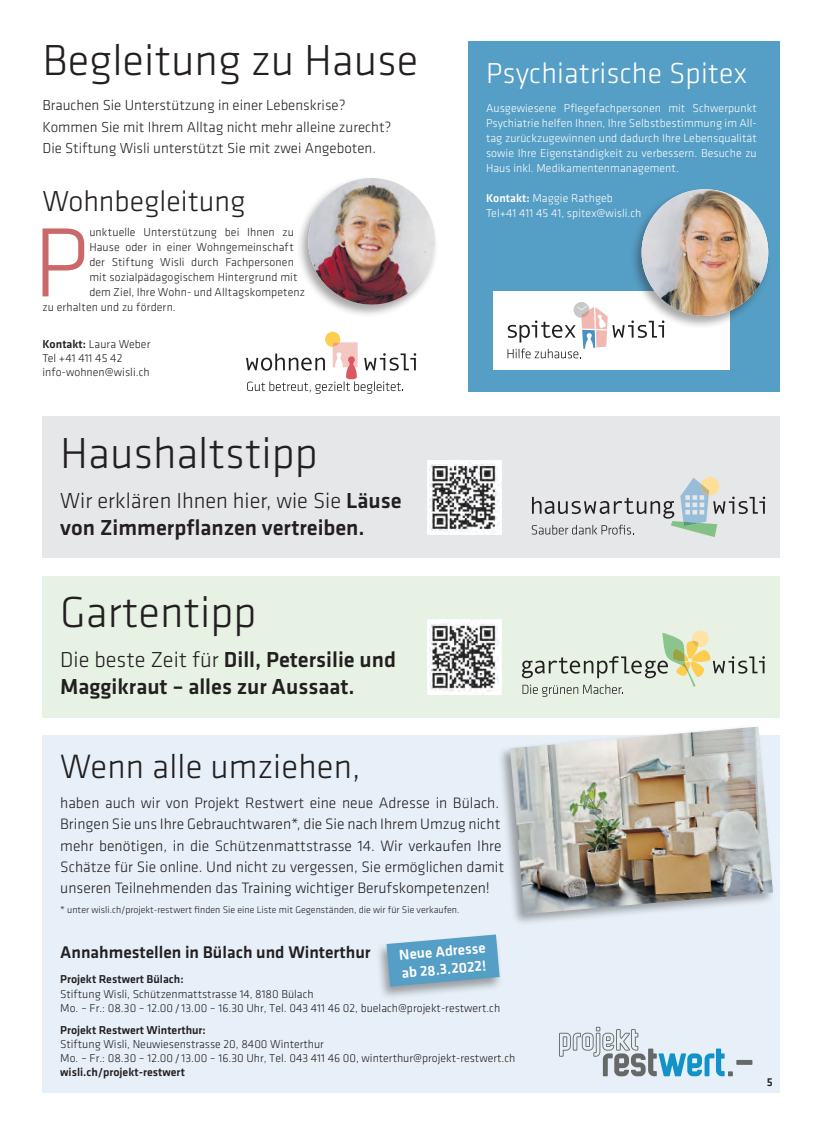
<style>
.page{position:relative;width:833px;height:1134px;background:#fff}
.page>*{position:absolute;margin:0;border:0;box-sizing:border-box;transform-origin:0 0}
.t1{font:300 102px "Klavika";color:#ca686a}
.t2{font:300 45px "Klavika";color:#231f20}
.t3{font:300 35px "Klavika";letter-spacing:.005em;color:#231f20}
.t4{font:300 30px "Klavika";letter-spacing:.005em;color:#fff}
.t5{font:300 30px "Klavika";color:#231f20}
.t6{font:500 22.5px/27px "Klavika";color:#231f20}
.t7{font:500 17.5px "Klavika";color:#231f20}
.t8{font:300 15.62px/21.2px "Klavika";color:#231f20}
.t9{font:300 15px/21.2px "Klavika";color:#231f20}
.t10{font:500 15px/18px "Klavika";color:#fff}
.t11{font:300 11.88px/14.2px "Klavika";color:#231f20}
.t12{font:300 11.88px/15px "Klavika";letter-spacing:.005em;color:#fff;text-align:justify}
.t13{font:500 11.88px "Klavika";color:#231f20}
.t14{font:300 10px "Klavika";color:#231f20}
.s1{font-weight:500}
.s2{font-weight:300}
</style>
<div class="page">
<div style="left:43px;top:416px;width:737px;height:142px;background:#e6e7e9"></div>
<div style="left:43px;top:576px;width:737px;height:142px;background:#e7f2e5"></div>
<div style="left:43px;top:735px;width:737px;height:358px;background:#e7f0f8"></div>
<svg style="left:559px;top:1027px;width:193px;height:49px"></svg>
<div style="left:468px;top:41px;width:312px;height:351px;background:#559ec5"></div>
<div style="left:493px;top:291px;width:237px;height:79px;background:#fff"></div>
<svg style="left:507px;top:302px;width:157px;height:56px"></svg>
<div style="left:630px;top:187px;width:142px;height:143px;background:#231f20;opacity:.4"></div>
<img style="left:641px;top:189px;width:127px;height:127px;border-radius:63px">
<svg style="left:246px;top:332px;width:170px;height:62px"></svg>
<div style="left:296px;top:176px;width:143px;height:142px;background:#231f20;opacity:.4"></div>
<svg style="left:304px;top:176px;width:135px;height:2px"></svg>
<img style="left:304px;top:178px;width:135px;height:131px">
<svg style="left:531px;top:477px;width:234px;height:60px"></svg>
<img style="left:427px;top:460px;width:74px;height:75px">
<svg style="left:522px;top:630px;width:243px;height:67px"></svg>
<img style="left:427px;top:620px;width:74px;height:74px">
<div style="left:497px;top:724px;width:278px;height:203px;background:#231f20;opacity:.4"></div>
<img style="left:510px;top:727px;width:263px;height:187px">
<div style="left:375px;top:933px;width:128px;height:67px;background:#231f20;opacity:.4"></div>
<svg style="left:386px;top:934px;width:113px;height:52px;background:#6ca8c9"></svg>
<h2 class="t2" style="left:43px;top:32px;width:377px">Begleitung zu Hause</h2>
<p class="t9" style="left:43px;top:95px;width:350px">Brauchen Sie Unterstützung in einer Lebenskrise?<br>Kommen Sie mit Ihrem Alltag nicht mehr alleine zurecht?<br>Die Stiftung Wisli unterstützt Sie mit zwei Angeboten.</p>
<h3 class="t5" style="left:43px;top:183px;width:204px">Wohnbegleitung</h3>
<h1 class="t1" style="left:33px;top:201px;width:57px">P</h1>
<p class="t11" style="left:89px;top:225px;width:206px">unktuelle Unterstützung bei Ihnen zu</p>
<p class="t11" style="left:89px;top:240px;width:206px">Hause oder in einer Wohngemeinschaft</p>
<p class="t11" style="left:89px;top:255px;width:206px">der Stiftung Wisli durch Fachpersonen</p>
<p class="t11" style="left:89px;top:270px;width:210px">mit sozialpädagogischem Hintergrund mit</p>
<p class="t11" style="left:89px;top:285px;width:217px">dem Ziel, Ihre Wohn- und Alltagskompetenz</p>
<p class="t11" style="left:43px;top:300px;width:135px">zu erhalten und zu fördern.</p>
<p class="t11" style="left:43px;top:336px;width:109px"><span class="s1">Kontakt:</span> Laura Weber<br>Tel +41 411 45 42 info-wohnen@wisli.ch</p>
<h3 class="t4" style="left:486px;top:55px;width:262px">Psychiatrische Spitex</h3>
<p class="t12" style="left:486px;top:100px;width:272px">Ausgewiesene Pflegefachpersonen mit Schwerpunkt Psychiatrie helfen Ihnen, Ihre Selbstbestimmung im All&shy;tag zurückzugewinnen und dadurch Ihre Lebensqualität sowie Ihre Eigenständigkeit zu verbessern. Besuche zu Haus inkl. Medikamentenmanagement.</p>
<p class="t12" style="left:486px;top:190px;width:157px"><span class="s1">Kontakt:</span> Maggie Rathgeb<br>Tel+41 411 45 41, spitex@wisli.ch</p>
<h2 class="t2" style="left:60px;top:426px;width:259px">Haushaltstipp</h2>
<h3 class="t6" style="left:60px;top:486px;width:343px"><span class="s2">Wir erklären Ihnen hier, wie Sie</span> Läuse von Zimmerpflanzen vertreiben.</h3>
<h2 class="t2" style="left:60px;top:585px;width:198px">Gartentipp</h2>
<h3 class="t6" style="left:60px;top:645px;width:337px"><span class="s2">Die beste Zeit für</span> Dill, Petersilie und<br>Maggikraut – alles zur Aussaat.</h3>
<h3 class="t3" style="left:60px;top:745px;width:302px">Wenn alle umziehen,</h3>
<p class="t8" style="left:60px;top:792px;width:445px">haben auch wir von Projekt Restwert eine neue Adresse in Bülach.<br>Bringen Sie uns Ihre Gebrauchtwaren*, die Sie nach Ihrem Umzug nicht mehr benötigen, in die Schützenmattstrasse 14. Wir verkaufen Ihre Schätze für Sie online. Und nicht zu vergessen, Sie ermöglichen damit unseren Teilnehmenden das Training wichtiger Berufskompetenzen!</p>
<p class="t14" style="left:60px;top:903px;width:401px">* unter wisli.ch/projekt-restwert finden Sie eine Liste mit Gegenständen, die wir für Sie verkaufen.</p>
<h3 class="t7" style="left:60px;top:940px;width:312px">Annahmestellen in Bülach und Winterthur</h3>
<p class="t13" style="left:60px;top:971px;width:125px">Projekt Restwert Bülach:</p>
<p class="t11" style="left:60px;top:986px;width:441px">Stiftung Wisli, Schützenmattstrasse 14, 8180 Bülach<br>Mo. – Fr.: 08.30 – 12.00/ 13.00 – 16.30 Uhr, Tel. 043 411 46 02, buelach@projekt-restwert.ch</p>
<p class="t13" style="left:60px;top:1021px;width:147px">Projekt Restwert Winterthur:</p>
<p class="t11" style="left:60px;top:1037px;width:456px">Stiftung Wisli, Neuwiesenstrasse 20, 8400 Winterthur<br>Mo. – Fr.: 08.30 – 12.00/ 13.00 – 16.30 Uhr, Tel. 043 411 46 00, winterthur@projekt-restwert.ch</p>
<p class="t13" style="left:60px;top:1064px;width:126px">wisli.ch/projekt-restwert</p>
<p class="t10" style="left:398px;top:946px;width:88px;rotate:-5deg">Neue Adresse ab 28.3.2022!</p>
<p class="t13" style="left:766px;top:1074px;width:7px">5</p>
</div>
